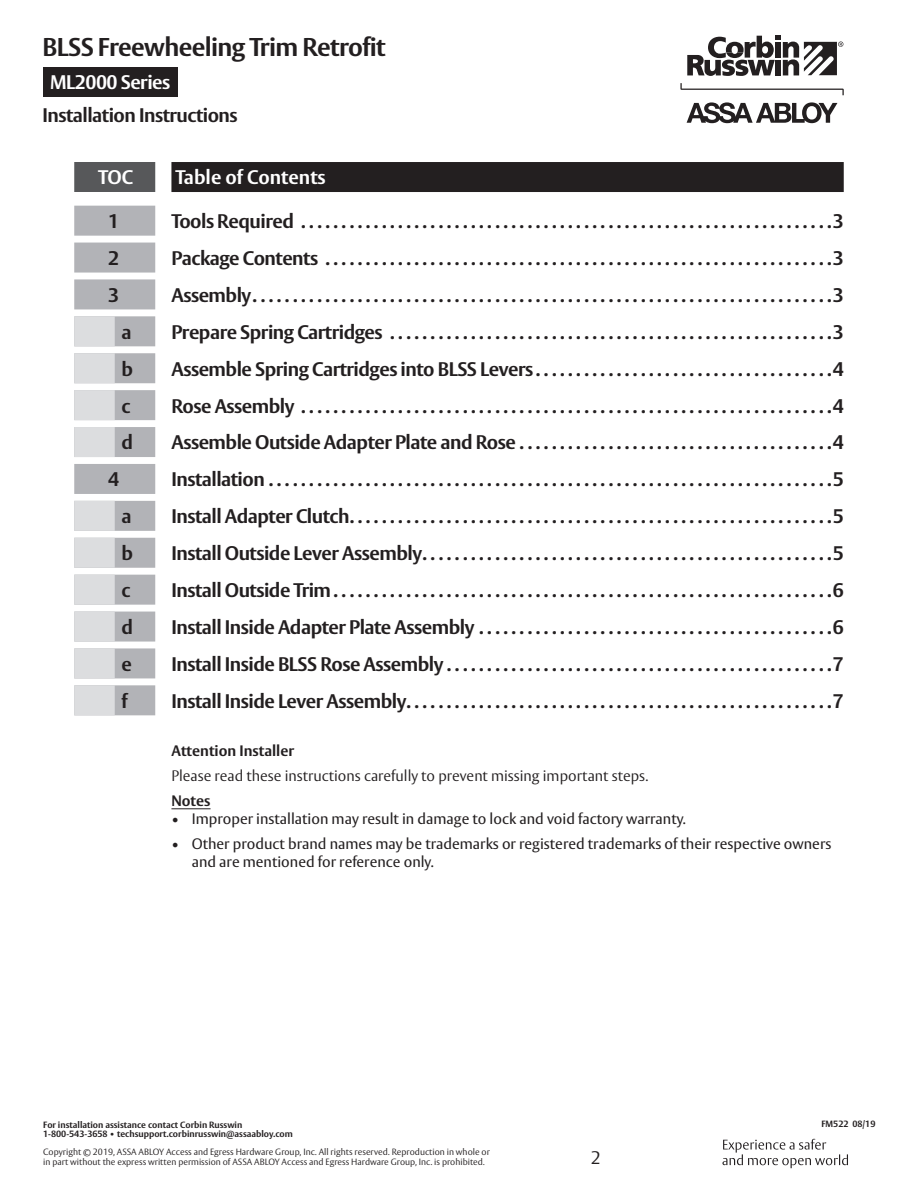
<style>
.page{position:relative;width:918px;height:1188px;background:#fff}
.page>*{position:absolute;margin:0;border:0;box-sizing:border-box;transform-origin:0 0}
.t1{font:700 25.5px "ASSA Vesta";letter-spacing:-.025em;color:#231f20}
.t2{font:700 19.5px "ASSA Vesta";letter-spacing:-.025em;color:#231f20}
.t3{font:700 19.5px "ASSA Vesta";letter-spacing:-.015em;color:#fff}
.t4{font:300 18px "ASSA Vesta";color:#231f20}
.t5{font:15px/18px "ASSA Vesta";color:#231f20}
.t6{font:300 15px "ASSA Vesta";color:#231f20}
.t7{font:700 15px "ASSA Vesta";color:#231f20}
.t8{font:300 9px/10.8px "ASSA Vesta";color:#231f20}
.t9{font:700 9px/9px "ASSA Vesta";color:#231f20}
</style>
<div class="page">
<div style="left:43px;top:67px;width:135px;height:30px;background:#231f20"></div>
<svg style="left:680px;top:83px;width:164px;height:12px"></svg>
<svg style="left:687px;top:102px;width:150px;height:21px"></svg>
<svg style="left:687px;top:36px;width:156px;height:40px"></svg>
<svg style="left:722px;top:1139px;width:126px;height:29px"></svg>
<div style="left:74px;top:162px;width:81px;height:30px;background:#57585a"></div>
<div style="left:171px;top:162px;width:673px;height:30px;background:#231f20"></div>
<div style="left:74px;top:206px;width:81px;height:30px;background:#b2b3b7"></div>
<div style="left:74px;top:243px;width:81px;height:30px;background:#b2b3b7"></div>
<div style="left:74px;top:279px;width:81px;height:30px;background:#b2b3b7"></div>
<div style="left:74px;top:316px;width:81px;height:30px;background:#b2b3b7"></div>
<div style="left:74px;top:316px;width:41px;height:30px;background:#dcdddf"></div>
<div style="left:74px;top:353px;width:81px;height:30px;background:#b2b3b7"></div>
<div style="left:74px;top:353px;width:41px;height:30px;background:#dcdddf"></div>
<div style="left:74px;top:390px;width:81px;height:30px;background:#b2b3b7"></div>
<div style="left:74px;top:390px;width:41px;height:30px;background:#dcdddf"></div>
<div style="left:74px;top:427px;width:81px;height:30px;background:#b2b3b7"></div>
<div style="left:74px;top:427px;width:41px;height:30px;background:#dcdddf"></div>
<div style="left:74px;top:464px;width:81px;height:30px;background:#b2b3b7"></div>
<div style="left:74px;top:501px;width:81px;height:30px;background:#b2b3b7"></div>
<div style="left:74px;top:501px;width:41px;height:30px;background:#dcdddf"></div>
<div style="left:74px;top:538px;width:81px;height:30px;background:#b2b3b7"></div>
<div style="left:74px;top:538px;width:41px;height:30px;background:#dcdddf"></div>
<div style="left:74px;top:575px;width:81px;height:30px;background:#b2b3b7"></div>
<div style="left:74px;top:575px;width:41px;height:30px;background:#dcdddf"></div>
<div style="left:74px;top:612px;width:81px;height:30px;background:#b2b3b7"></div>
<div style="left:74px;top:612px;width:41px;height:30px;background:#dcdddf"></div>
<div style="left:74px;top:648px;width:81px;height:30px;background:#b2b3b7"></div>
<div style="left:74px;top:648px;width:41px;height:30px;background:#dcdddf"></div>
<div style="left:74px;top:685px;width:81px;height:30px;background:#b2b3b7"></div>
<div style="left:74px;top:685px;width:41px;height:30px;background:#dcdddf"></div>
<hr style="left:171px;top:808px;width:40px;height:1px;background:#231f20">
<h1 class="t1" style="left:43px;top:31px;width:345px">BLSS Freewheeling Trim Retrofit</h1>
<p class="t3" style="left:50px;top:70px;width:122px">ML2000 Series</p>
<p class="t2" style="left:43px;top:103px;width:197px">Installation Instructions</p>
<p class="t3" style="left:98px;top:166px;width:37px">TOC</p>
<p class="t3" style="left:176px;top:166px;width:152px">Table of Contents</p>
<p class="t2" style="left:108px;top:209px;width:13px">1</p>
<p class="t2" style="left:171px;top:209px;width:674px">Tools Required . . . . . . . . . . . . . . . . . . . . . . . . . . . . . . . . . . . . . . . . . . . . . . . . . . . . . . . . . . . . . . . . . 3</p>
<p class="t2" style="left:108px;top:246px;width:13px">2</p>
<p class="t2" style="left:171px;top:246px;width:674px">Package Contents . . . . . . . . . . . . . . . . . . . . . . . . . . . . . . . . . . . . . . . . . . . . . . . . . . . . . . . . . . . . . . 3</p>
<p class="t2" style="left:108px;top:283px;width:13px">3</p>
<p class="t2" style="left:171px;top:283px;width:674px">Assembly . . . . . . . . . . . . . . . . . . . . . . . . . . . . . . . . . . . . . . . . . . . . . . . . . . . . . . . . . . . . . . . . . . . . . . . 3</p>
<p class="t2" style="left:122px;top:320px;width:12px">a</p>
<p class="t2" style="left:171px;top:320px;width:674px">Prepare Spring Cartridges . . . . . . . . . . . . . . . . . . . . . . . . . . . . . . . . . . . . . . . . . . . . . . . . . . . . . . 3</p>
<p class="t2" style="left:122px;top:357px;width:13px">b</p>
<p class="t2" style="left:171px;top:357px;width:674px">Assemble Spring Cartridges into BLSS Levers . . . . . . . . . . . . . . . . . . . . . . . . . . . . . . . . . . . . 4</p>
<p class="t2" style="left:121px;top:394px;width:11px">c</p>
<p class="t2" style="left:171px;top:394px;width:674px">Rose Assembly . . . . . . . . . . . . . . . . . . . . . . . . . . . . . . . . . . . . . . . . . . . . . . . . . . . . . . . . . . . . . . . . . 4</p>
<p class="t2" style="left:122px;top:431px;width:13px">d</p>
<p class="t2" style="left:171px;top:431px;width:674px">Assemble Outside Adapter Plate and Rose . . . . . . . . . . . . . . . . . . . . . . . . . . . . . . . . . . . . . . 4</p>
<p class="t2" style="left:108px;top:468px;width:13px">4</p>
<p class="t2" style="left:171px;top:468px;width:674px">Installation . . . . . . . . . . . . . . . . . . . . . . . . . . . . . . . . . . . . . . . . . . . . . . . . . . . . . . . . . . . . . . . . . . . . . 5</p>
<p class="t2" style="left:122px;top:504px;width:12px">a</p>
<p class="t2" style="left:171px;top:504px;width:674px">Install Adapter Clutch . . . . . . . . . . . . . . . . . . . . . . . . . . . . . . . . . . . . . . . . . . . . . . . . . . . . . . . . . . . 5</p>
<p class="t2" style="left:122px;top:541px;width:13px">b</p>
<p class="t2" style="left:171px;top:541px;width:674px">Install Outside Lever Assembly . . . . . . . . . . . . . . . . . . . . . . . . . . . . . . . . . . . . . . . . . . . . . . . . . . 5</p>
<p class="t2" style="left:122px;top:578px;width:11px">c</p>
<p class="t2" style="left:171px;top:578px;width:674px">Install Outside Trim . . . . . . . . . . . . . . . . . . . . . . . . . . . . . . . . . . . . . . . . . . . . . . . . . . . . . . . . . . . . . 6</p>
<p class="t2" style="left:122px;top:615px;width:13px">d</p>
<p class="t2" style="left:171px;top:615px;width:674px">Install Inside Adapter Plate Assembly . . . . . . . . . . . . . . . . . . . . . . . . . . . . . . . . . . . . . . . . . . . 6</p>
<p class="t2" style="left:122px;top:652px;width:12px">e</p>
<p class="t2" style="left:171px;top:652px;width:674px">Install Inside BLSS Rose Assembly . . . . . . . . . . . . . . . . . . . . . . . . . . . . . . . . . . . . . . . . . . . . . . . 7</p>
<p class="t2" style="left:122px;top:689px;width:8px">f</p>
<p class="t2" style="left:171px;top:689px;width:674px">Install Inside Lever Assembly . . . . . . . . . . . . . . . . . . . . . . . . . . . . . . . . . . . . . . . . . . . . . . . . . . . . 7</p>
<p class="t7" style="left:171px;top:742px;width:124px">Attention Installer</p>
<p class="t6" style="left:171px;top:767px;width:478px">Please read these instructions carefully to prevent missing important steps.</p>
<p class="t7" style="left:171px;top:791px;width:41px">Notes</p>
<p class="t5" style="left:171px;top:810px;width:516px">• Improper installation may result in damage to lock and void factory warranty.</p>
<p class="t5" style="left:192px;top:835px;width:641px;text-indent:-20px">• Other product brand names may be trademarks or registered trademarks of their respective owners and are mentioned for reference only.</p>
<p class="t9" style="left:43px;top:1121px;width:251px">For installation assistance contact Corbin Russwin<br>1-800-543-3658 • techsupport.corbinrusswin@assaabloy.com</p>
<p class="t8" style="left:43px;top:1147px;width:448px">Copyright © 2019, ASSA ABLOY Access and Egress Hardware Group, Inc. All rights reserved. Reproduction in whole or in part without the express written permission of ASSA ABLOY Access and Egress Hardware Group, Inc. is prohibited.</p>
<p class="t4" style="left:591px;top:1147px;width:12px">2</p>
<p class="t9" style="left:821px;top:1120px;width:56px">FM522 08/19</p>
</div>
